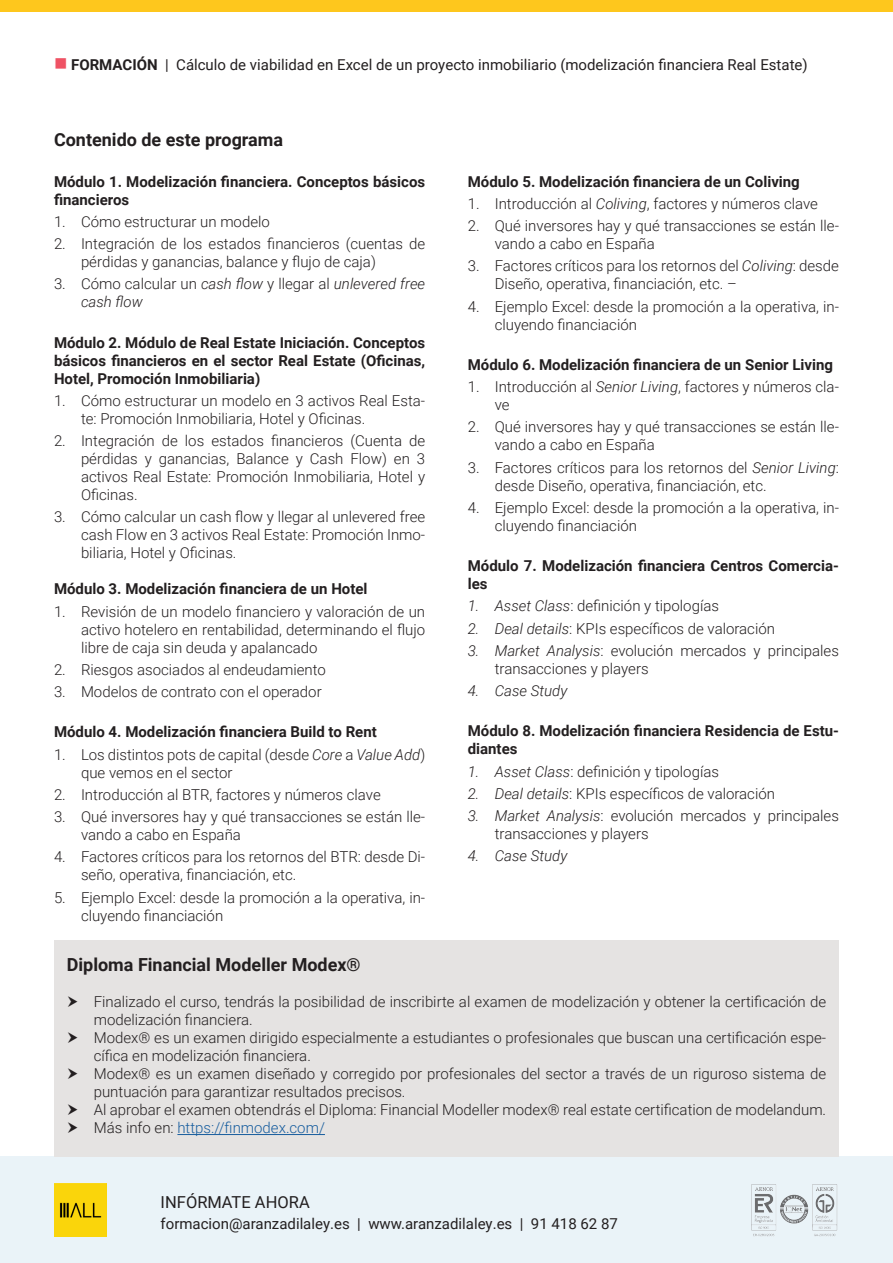
<style>
.page{position:relative;width:893px;height:1263px;background:#fff}
.page>*{position:absolute;margin:0;border:0;box-sizing:border-box;transform-origin:0 0}
.t1{font:700 18px "Roboto";color:#231f20}
.t2{font:16.5px "Roboto";color:#231f20}
.t3{font:300 15px/18px "Roboto";color:#231f20}
.t4{font:700 15px/18px "Roboto";color:#231f20}
.t5{font:15px "Roboto";color:#231f20}
.t6{font:italic 300 15px/18px "Roboto";color:#231f20}
.t7{font:300 15px "Roboto";color:#175d9e}
.s1{color:#ef5264}
.s2{font-weight:700}
.s3{font-style:normal}
.s4{font-style:italic}
.s5{color:#231f20}
</style>
<div class="page">
<div style="left:0;top:1157px;width:893px;height:106px;background:#eaf3f8"></div>
<div style="left:1px;top:0;width:892px;height:11px;background:#fec71d"></div>
<img style="left:54px;top:1184px;width:53px;height:52px">
<img style="left:751px;top:1184px;width:87px;height:53px">
<div style="left:54px;top:940px;width:785px;height:217px;background:#e5e3e2"></div>
<hr style="left:177px;top:1134px;width:148px;height:1px;background:#175d9e">
<p class="t5" style="left:54px;top:54px;width:755px"><span class="s1">■</span> <span class="s2">FORMACIÓN</span> | Cálculo de viabilidad en Excel de un proyecto inmobiliario (modelización financiera Real Estate)</p>
<p class="t1" style="left:54px;top:127px;width:231px">Contenido de este programa</p>
<p class="t4" style="left:54px;top:172px;width:373px">Módulo 1. Modelización financiera. Conceptos básicos financieros</p>
<p class="t3" style="left:54px;top:212px;width:217px">1. Cómo estructurar un modelo</p>
<p class="t3" style="left:81px;top:234px;width:346px;text-indent:-27px">2. Integración de los estados financieros (cuentas de pérdidas y ganancias, balance y flujo de caja)</p>
<p class="t6" style="left:81px;top:274px;width:346px;text-indent:-27px"><span class="s3">3. Cómo calcular un</span> cash flow <span class="s3">y llegar al</span> unlevered free cash flow</p>
<p class="t4" style="left:54px;top:333px;width:373px;text-align:justify">Módulo 2. Módulo de Real Estate Iniciación. Conceptos básicos financieros en el sector Real Estate (Oficinas, Hotel, Promoción Inmobiliaria)</p>
<p class="t3" style="left:81px;top:391px;width:346px;text-indent:-27px">1. Cómo estructurar un modelo en 3 activos Real Esta&shy;te: Promoción Inmobiliaria, Hotel y Oficinas.</p>
<p class="t3" style="left:81px;top:431px;width:346px;text-align:justify;text-indent:-27px">2. Integración de los estados financieros (Cuenta de pérdidas y ganancias, Balance y Cash Flow) en 3 activos Real Estate: Promoción Inmobiliaria, Hotel y Oficinas.</p>
<p class="t3" style="left:81px;top:507px;width:346px;text-align:justify;text-indent:-27px">3. Cómo calcular un cash flow y llegar al unlevered free cash Flow en 3 activos Real Estate: Promoción Inmo&shy;biliaria, Hotel y Oficinas.</p>
<p class="t4" style="left:54px;top:579px;width:315px">Módulo 3. Modelización financiera de un Hotel</p>
<p class="t3" style="left:81px;top:602px;width:346px;text-align:justify;text-indent:-27px">1. Revisión de un modelo financiero y valoración de un activo hotelero en rentabilidad, determinando el flujo libre de caja sin deuda y apalancado</p>
<p class="t3" style="left:54px;top:660px;width:273px">2. Riesgos asociados al endeudamiento</p>
<p class="t3" style="left:54px;top:682px;width:269px">3. Modelos de contrato con el operador</p>
<p class="t4" style="left:54px;top:722px;width:324px">Módulo 4. Modelización financiera Build to Rent</p>
<p class="t3" style="left:81px;top:745px;width:346px;text-indent:-27px">1. Los distintos pots de capital (desde <span class="s4">Core</span> a <span class="s4">Value Add</span>) que vemos en el sector</p>
<p class="t3" style="left:54px;top:785px;width:328px">2. Introducción al BTR, factores y números clave</p>
<p class="t3" style="left:81px;top:807px;width:346px;text-indent:-27px">3. Qué inversores hay y qué transacciones se están lle&shy;vando a cabo en España</p>
<p class="t3" style="left:81px;top:847px;width:346px;text-indent:-27px">4. Factores críticos para los retornos del BTR: desde Di&shy;seño, operativa, financiación, etc.</p>
<p class="t3" style="left:81px;top:888px;width:346px;text-indent:-27px">5. Ejemplo Excel: desde la promoción a la operativa, in&shy;cluyendo financiación</p>
<p class="t4" style="left:468px;top:172px;width:334px">Módulo 5. Modelización financiera de un Coliving</p>
<p class="t3" style="left:468px;top:194px;width:352px">1. Introducción al <span class="s4">Coliving</span>, factores y números clave</p>
<p class="t3" style="left:495px;top:216px;width:346px;text-indent:-27px">2. Qué inversores hay y qué transacciones se están lle&shy;vando a cabo en España</p>
<p class="t3" style="left:495px;top:256px;width:346px;text-indent:-27px">3. Factores críticos para los retornos del <span class="s4">Coliving</span>: desde<br>Diseño, operativa, financiación, etc. –</p>
<p class="t3" style="left:495px;top:297px;width:346px;text-indent:-27px">4. Ejemplo Excel: desde la promoción a la operativa, in&shy;cluyendo financiación</p>
<p class="t4" style="left:468px;top:355px;width:367px">Módulo 6. Modelización financiera de un Senior Living</p>
<p class="t3" style="left:495px;top:377px;width:346px;text-indent:-27px">1. Introducción al <span class="s4">Senior Living</span>, factores y números cla&shy;ve</p>
<p class="t3" style="left:495px;top:417px;width:346px;text-indent:-27px">2. Qué inversores hay y qué transacciones se están lle&shy;vando a cabo en España</p>
<p class="t3" style="left:495px;top:458px;width:346px;text-indent:-27px">3. Factores críticos para los retornos del <span class="s4">Senior Living</span>: desde Diseño, operativa, financiación, etc.</p>
<p class="t3" style="left:495px;top:498px;width:346px;text-indent:-27px">4. Ejemplo Excel: desde la promoción a la operativa, in&shy;cluyendo financiación</p>
<p class="t4" style="left:468px;top:556px;width:373px">Módulo 7. Modelización financiera Centros Comercia&shy;les</p>
<p class="t3" style="left:468px;top:596px;width:253px"><span class="s4">1. Asset Class</span>: definición y tipologías</p>
<p class="t3" style="left:468px;top:619px;width:309px"><span class="s4">2. Deal details</span>: KPIs específicos de valoración</p>
<p class="t3" style="left:495px;top:641px;width:346px;text-indent:-27px"><span class="s4">3. Market Analysis</span>: evolución mercados y principales transacciones y players</p>
<p class="t6" style="left:468px;top:681px;width:101px">4. Case Study</p>
<p class="t4" style="left:468px;top:721px;width:373px">Módulo 8. Modelización financiera Residencia de Estu&shy;diantes</p>
<p class="t3" style="left:468px;top:762px;width:253px"><span class="s4">1. Asset Class</span>: definición y tipologías</p>
<p class="t3" style="left:468px;top:784px;width:309px"><span class="s4">2. Deal details</span>: KPIs específicos de valoración</p>
<p class="t3" style="left:495px;top:806px;width:346px;text-indent:-27px"><span class="s4">3. Market Analysis</span>: evolución mercados y principales transacciones y players</p>
<p class="t6" style="left:468px;top:846px;width:101px">4. Case Study</p>
<p class="t1" style="left:67px;top:952px;width:295px">Diploma Financial Modeller Modex®</p>
<p class="t3" style="left:94px;top:992px;width:734px">Finalizado el curso, tendrás la posibilidad de inscribirte al examen de modelización y obtener la certificación de modelización financiera.</p>
<p class="t3" style="left:94px;top:1028px;width:734px">Modex® es un examen dirigido especialmente a estudiantes o profesionales que buscan una certificación espe&shy;cífica en modelización financiera.</p>
<p class="t3" style="left:94px;top:1064px;width:734px">Modex® es un examen diseñado y corregido por profesionales del sector a través de un riguroso sistema de puntuación para garantizar resultados precisos.</p>
<p class="t3" style="left:94px;top:1100px;width:734px">Al aprobar el examen obtendrás el Diploma: Financial Modeller modex® real estate certification de modelandum.</p>
<p class="t7" style="left:94px;top:1117px;width:233px"><span class="s5">Más info en:</span> https://finmodex.com/</p>
<p class="t2" style="left:161px;top:1190px;width:151px">INFÓRMATE AHORA</p>
<p class="t5" style="left:161px;top:1213px;width:459px">formacion@aranzadilaley.es | www.aranzadilaley.es | 91 418 62 87</p>
</div>
